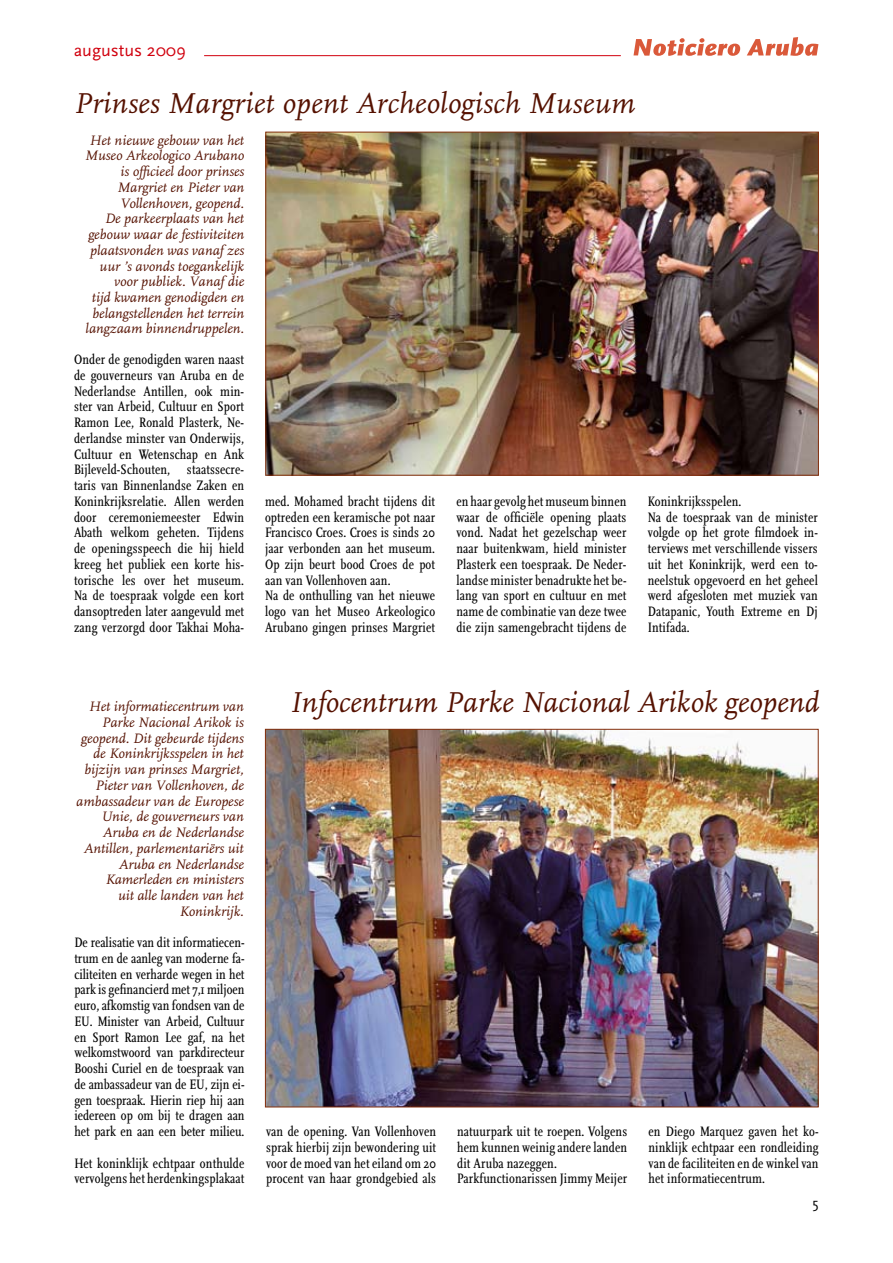
<style>
.page{position:relative;width:893px;height:1263px;background:#fff}
.page>*{position:absolute;margin:0;border:0;box-sizing:border-box;transform-origin:0 0}
.t1{font:italic 30px "FF Scala";letter-spacing:.01em;color:#510}
.t2{font:18px "Scala Sans";color:#d1010e}
.t3{font:15px "Scala Sans";color:#000}
.t4{font:14.25px/15.8px "Scala Regular Con";letter-spacing:.01em;color:#000;text-align:justify}
.t5{font:italic 14.25px/15.8px "FF Scala";color:#510;text-align:right}
</style>
<div class="page">
<svg style="left:633px;top:38px;width:107px;height:18px"></svg>
<svg style="left:747px;top:37px;width:71px;height:19px"></svg>
<hr style="left:204px;top:55px;width:417px;height:1px;background:#d1010e">
<img style="left:267px;top:731px;width:550px;height:374px">
<img style="left:267px;top:134px;width:550px;height:340px">
<p class="t2" style="left:74px;top:40px;width:114px">augustus 2009</p>
<h1 class="t1" style="left:74px;top:88px;width:563px">Prinses Margriet opent Archeologisch Museum</h1>
<p class="t5" style="left:85px;top:132px;width:160px">Het nieuwe gebouw van het<br>Museo Arkeologico Arubano is officieel door prinses<br>Margriet en Pieter van<br>Vollenhoven, geopend.<br>De parkeerplaats van het gebouw waar de festiviteiten plaatsvonden was vanaf zes uur ’s avonds toegankelijk voor publiek. Vanaf die<br>tijd kwamen genodigden en belangstellenden het terrein langzaam binnendruppelen.</p>
<p class="t4" style="left:74px;top:352px;width:172px">Onder de genodigden waren naast de gouverneurs van Aruba en de Nederlandse Antillen, ook min&shy;ster van Arbeid, Cultuur en Sport Ramon Lee, Ronald Plasterk, Ne&shy;derlandse minster van Onderwijs, Cultuur en Wetenschap en Ank Bijleveld-Schouten, staatssecre&shy;taris van Binnenlandse Zaken en Koninkrijksrelatie. Allen werden door ceremoniemeester Edwin Abath welkom geheten. Tijdens de openingsspeech die hij hield kreeg het publiek een korte his&shy;torische les over het museum.<br>Na de toespraak volgde een kort dansoptreden later aangevuld met zang verzorgd door Takhai Moha-</p>
<p class="t4" style="left:265px;top:494px;width:172px;text-align:left">med. Mohamed bracht tijdens dit optreden een keramische pot naar<br>Francisco Croes. Croes is sinds 20 jaar verbonden aan het museum.<br>Op zijn beurt bood Croes de pot aan van Vollenhoven aan.<br>Na de onthulling van het nieuwe logo van het Museo Arkeologico<br>Arubano gingen prinses Margriet</p>
<p class="t4" style="left:456px;top:494px;width:172px">en haar gevolg het museum binnen waar de officiële opening plaats vond. Nadat het gezelschap weer naar buitenkwam, hield minister Plasterk een toespraak. De Neder&shy;landse minister benadrukte het be&shy;lang van sport en cultuur en met name de combinatie van deze twee die zijn samengebracht tijdens de</p>
<p class="t4" style="left:648px;top:494px;width:172px;text-align:left">Koninkrijksspelen.<br>Na de toespraak van de minister volgde op het grote filmdoek in&shy;terviews met verschillende vissers uit het Koninkrijk, werd een to&shy;neelstuk opgevoerd en het geheel werd afgesloten met muziek van<br>Datapanic, Youth Extreme en Dj<br>Intifada.</p>
<p class="t5" style="left:76px;top:699px;width:169px">Het informatiecentrum van<br>Parke Nacional Arikok is geopend. Dit gebeurde tijdens de Koninkrijksspelen in het bijzijn van prinses Margriet,<br>Pieter van Vollenhoven, de ambassadeur van de Europese<br>Unie, de gouverneurs van<br>Aruba en de Nederlandse<br>Antillen, parlementariërs uit<br>Aruba en Nederlandse<br>Kamerleden en ministers<br>uit alle landen van het<br>Koninkrijk.</p>
<p class="t4" style="left:74px;top:935px;width:172px">De realisatie van dit informatiecen&shy;trum en de aanleg van moderne fa&shy;ciliteiten en verharde wegen in het park is gefinancierd met 7,1 miljoen euro, afkomstig van fondsen van de EU. Minister van Arbeid, Cultuur en Sport Ramon Lee gaf, na het welkomstwoord van parkdirecteur Booshi Curiel en de toespraak van de ambassadeur van de EU, zijn ei&shy;gen toespraak. Hierin riep hij aan iedereen op om bij te dragen aan het park en aan een beter milieu.</p>
<p class="t4" style="left:74px;top:1155px;width:172px">Het koninklijk echtpaar onthulde vervolgens het herdenkingsplakaat</p>
<h1 class="t1" style="left:290px;top:687px;width:531px">Infocentrum Parke Nacional Arikok geopend</h1>
<p class="t4" style="left:266px;top:1124px;width:172px">van de opening. Van Vollenhoven sprak hierbij zijn bewondering uit voor de moed van het eiland om 20 procent van haar grondgebied als</p>
<p class="t4" style="left:457px;top:1124px;width:172px;text-align:left">natuurpark uit te roepen. Volgens hem kunnen weinig andere landen dit Aruba nazeggen.<br>Parkfunctionarissen Jimmy Meijer</p>
<p class="t4" style="left:648px;top:1124px;width:172px">en Diego Marquez gaven het ko&shy;ninklijk echtpaar een rondleiding van de faciliteiten en de winkel van het informatiecentrum.</p>
<p class="t3" style="left:812px;top:1195px;width:8px">5</p>
</div>
